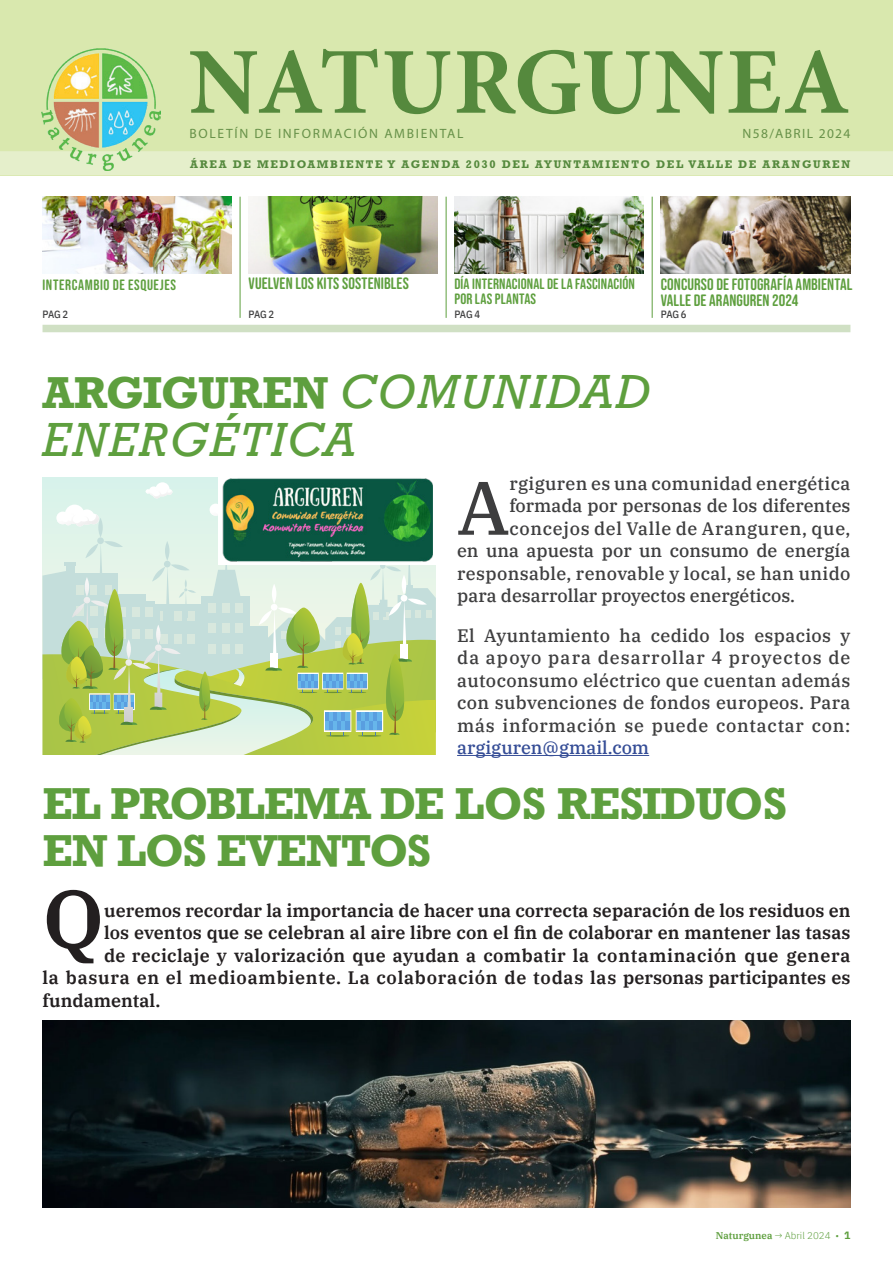
<style>
.page{position:relative;width:893px;height:1263px;background:#fff}
.page>*{position:absolute;margin:0;border:0;box-sizing:border-box;transform-origin:0 0}
.t1{font:700 94.5px "Minion Pro";letter-spacing:.02em;color:#55893d}
.t2{font:600 82.5px "IBM Plex Serif";color:#231f20}
.t3{font:500 75.6px "IBM Plex Serif";color:#3e3e3f}
.t4{font:italic 45px "Rockwell";letter-spacing:.05em;color:#5e9f3e}
.t5{font:700 42px/46.8px "Rockwell";letter-spacing:-.025em;color:#5e9f3e}
.t6{font:500 18px/22.5px "IBM Plex Serif";letter-spacing:.02em;color:#3e3e3f;text-align:justify}
.t7{font:600 18px "IBM Plex Serif";color:#231f20}
.t8{font:500 18px "IBM Plex Serif";color:#3e3e3f}
.t9{font:600 18px "IBM Plex Serif";letter-spacing:.04em;color:#231f20}
.t10{font:600 18px "IBM Plex Serif";letter-spacing:.02em;color:#231f20}
.t11{font:500 18px "IBM Plex Serif";letter-spacing:.04em;color:#3e3e3f}
.t12{font:500 18px "IBM Plex Serif";color:#354d96}
.t13{font:16.5px/16.5px "Bebas Neue Rounded";letter-spacing:.01em;color:#5e9f3e}
.t14{font:15px/15px "Bebas Neue Rounded";letter-spacing:.015em;color:#5e9f3e}
.t15{font:15px "Bebas Neue Rounded";letter-spacing:.04em;color:#5e9f3e}
.t16{font:13.5px "Myriad Pro";letter-spacing:.125em;color:#679149}
.t17{font:13.5px "Myriad Pro";letter-spacing:.1em;color:#679149}
.t18{font:700 11.25px "Rockwell Std";letter-spacing:.145em;color:#55893d}
.t19{font:500 10.5px "IBM Plex Sans Cond";letter-spacing:-.03em;color:#3e3e3f}
.t20{font:300 9.75px "IBM Plex Sans";color:#5e9f3e}
.s1{font-weight:400;font-style:italic;font-size:45px}
.s2{font-family:"IBM Plex Serif";font-weight:600}
.s3{font-weight:700;font-size:10.5px}
</style>
<div class="page">
<div style="left:0;top:0;width:893px;height:175px;background:#d9e8ae"></div>
<div style="left:0;top:151px;width:893px;height:24px;background:#e5efcb"></div>
<img style="left:42px;top:48px;width:119px;height:123px">
<img style="left:661px;top:197px;width:189px;height:76px">
<div style="left:43px;top:325px;width:807px;height:7px;background:#d0e0c4"></div>
<hr style="left:240px;top:197px;width:1px;height:121px;background:#5e9f3e">
<hr style="left:446px;top:197px;width:1px;height:121px;background:#5e9f3e">
<hr style="left:652px;top:197px;width:1px;height:121px;background:#5e9f3e">
<img style="left:43px;top:197px;width:189px;height:76px">
<img style="left:249px;top:197px;width:189px;height:76px">
<img style="left:454px;top:197px;width:190px;height:76px">
<img style="left:43px;top:1020px;width:807px;height:188px">
<hr style="left:457px;top:755px;width:192px;height:1px;background:#354d96">
<div style="left:43px;top:477px;width:393px;height:277px;background:#dcf3ea"></div>
<div style="left:97px;top:537px;width:7px;height:7px;background:#c4dedb;border-radius:50%"></div>
<div style="left:98px;top:518px;width:5px;height:19px;background:#c4dedb;border-radius:50%"></div>
<svg style="left:56px;top:505px;width:43px;height:21px"></svg>
<svg style="left:210px;top:503px;width:8px;height:13px"></svg>
<svg style="left:146px;top:482px;width:26px;height:16px"></svg>
<svg style="left:43px;top:541px;width:393px;height:213px"></svg>
<div style="left:218px;top:474px;width:225px;height:91px;background:#fff"></div>
<img style="left:223px;top:478px;width:210px;height:84px">
<h1 class="t1" style="left:189px;top:16px;width:663px">NATURGUNEA</h1>
<p class="t16" style="left:189px;top:125px;width:275px">BOLETÍN DE INFORMACIÓN AMBIENTAL</p>
<p class="t17" style="left:742px;top:125px;width:109px">N58/ABRIL 2024</p>
<p class="t18" style="left:190px;top:158px;width:662px">ÁREA DE MEDIOAMBIENTE Y AGENDA 2030 DEL AYUNTAMIENTO DEL VALLE DE ARANGUREN</p>
<p class="t13" style="left:249px;top:275px;width:162px">VUELVEN LOS KITS SOSTENIBLES</p>
<p class="t14" style="left:454px;top:277px;width:182px">DÍA INTERNACIONAL DE LA FASCINACIÓN<br>POR LAS PLANTAS</p>
<p class="t19" style="left:454px;top:306px;width:27px">PAG 4</p>
<p class="t15" style="left:43px;top:276px;width:135px">INTERCAMBIO DE ESQUEJES</p>
<p class="t19" style="left:43px;top:306px;width:27px">PAG 2</p>
<p class="t19" style="left:249px;top:306px;width:27px">PAG 2</p>
<p class="t13" style="left:661px;top:275px;width:193px">CONCURSO DE FOTOGRAFÍA AMBIENTAL<br>VALLE DE ARANGUREN 2024</p>
<p class="t19" style="left:661px;top:306px;width:27px">PAG 6</p>
<h3 class="t5" style="left:43px;top:369px;width:609px">ARGIGUREN <span class="s1">COMUNIDAD</span></h3>
<h3 class="t4" style="left:43px;top:412px;width:315px">ENERGÉTICA</h3>
<h3 class="t3" style="left:457px;top:449px;width:54px">A</h3>
<p class="t6" style="left:509px;top:471px;width:342px">rgiguren es una comunidad energética</p>
<p class="t8" style="left:509px;top:492px;width:343px">formada por personas de los diferentes</p>
<p class="t11" style="left:509px;top:514px;width:342px">concejos del Valle de Aranguren, que,</p>
<p class="t8" style="left:457px;top:537px;width:395px">en una apuesta por un consumo de energía</p>
<p class="t6" style="left:457px;top:561px;width:395px">responsable, renovable y local, se han unido</p>
<p class="t8" style="left:457px;top:582px;width:339px">para desarrollar proyectos energéticos.</p>
<p class="t6" style="left:457px;top:623px;width:395px">El Ayuntamiento ha cedido los espacios y da apoyo para desarrollar 4 proyectos de autoconsumo eléctrico que cuentan además con subvenciones de fondos europeos. Para más información se puede contactar con:</p>
<p class="t12" style="left:457px;top:734px;width:194px">argiguren@gmail.com</p>
<h3 class="t5" style="left:43px;top:780px;width:746px">EL PROBLEMA DE LOS RESIDUOS<br>EN LOS EVENTOS</h3>
<h2 class="t2" style="left:43px;top:854px;width:63px">Q</h2>
<p class="t7" style="left:104px;top:896px;width:748px">ueremos recordar la importancia de hacer una correcta separación de los residuos en</p>
<p class="t7" style="left:104px;top:919px;width:748px">los eventos que se celebran al aire libre con el fin de colaborar en mantener las tasas</p>
<p class="t10" style="left:104px;top:941px;width:748px">de reciclaje y valorización que ayudan a combatir la contaminación que genera</p>
<p class="t9" style="left:43px;top:964px;width:809px">la basura en el medioambiente. La colaboración de todas las personas participantes es</p>
<p class="t7" style="left:43px;top:986px;width:120px">fundamental.</p>
<p class="t20" style="left:716px;top:1228px;width:136px"><span class="s2">Naturgunea</span> → Abril 2024 • <span class="s3">1</span></p>
</div>
